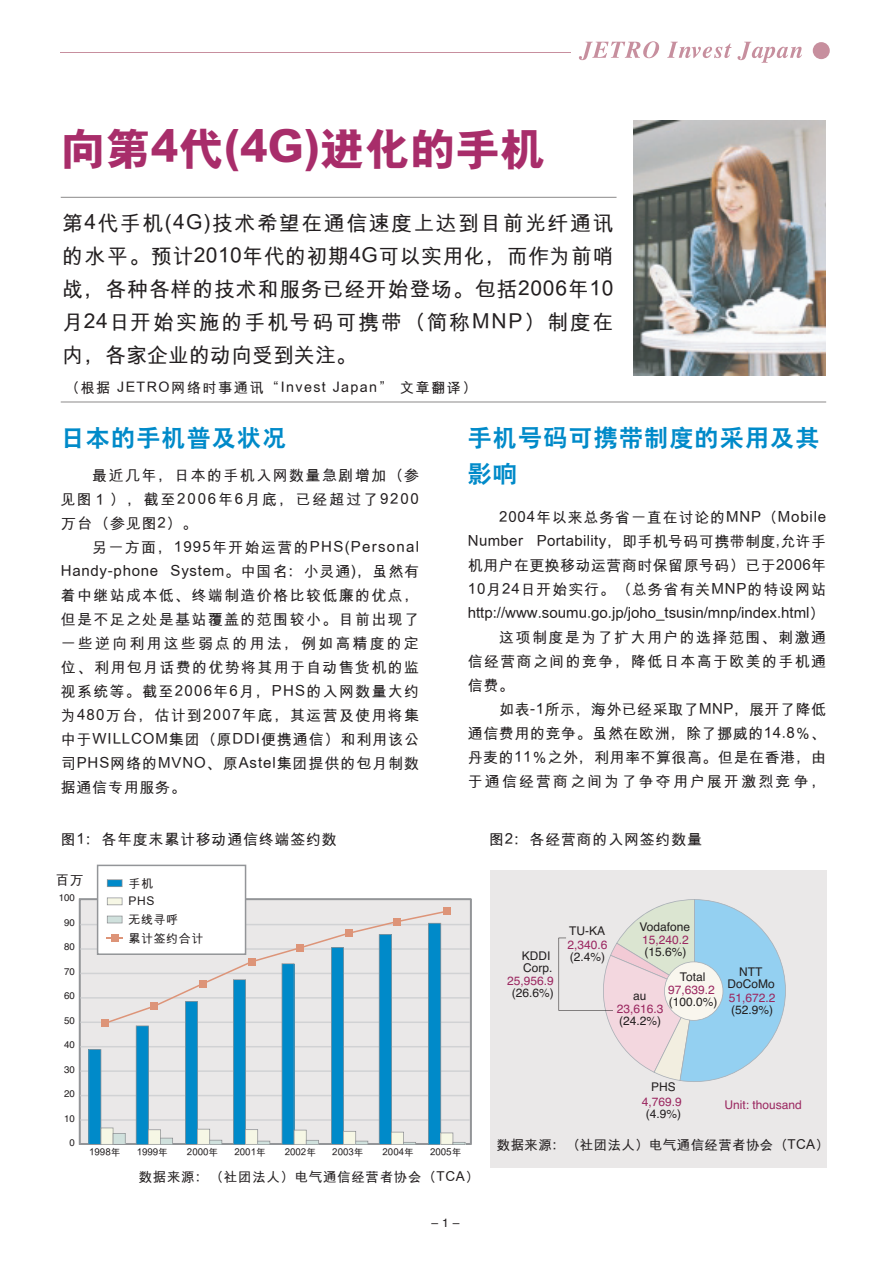
<style>
.page{position:relative;width:893px;height:1263px;background:#fff}
.page>*{position:absolute;margin:0;border:0;box-sizing:border-box;transform-origin:0 0}
.t1{font:800 45px "M Hei GB";color:#a82d6a}
.t2{font:800 24px/36px "C Hei 2 GB";letter-spacing:.05em;color:#008ac9}
.t3{font:700 21px/33px "M Hei GB";letter-spacing:.035em;color:#231f20;text-align:justify}
.t4{font:700 15px/24px "M Hei GB";letter-spacing:.055em;color:#231f20;text-align:justify}
.t5{font:700 15px "M Hei GB";color:#231f20}
.t6{font:700 15px "M Hei GB";letter-spacing:.03em;color:#231f20}
.t7{font:700 15px "M Hei GB";letter-spacing:.025em;color:#231f20}
.t8{font:700 15px "M Hei GB";letter-spacing:.035em;color:#231f20}
.t9{font:700 15px "M Hei GB";letter-spacing:.09em;color:#231f20}
.t10{font:700 15px "M Hei GB";letter-spacing:.14em;color:#231f20}
.t11{font:700 15px "M Hei GB";letter-spacing:.095em;color:#231f20}
.t12{font:700 14.25px "M Hei GB";letter-spacing:.1em;color:#231f20}
.t13{font:700 13.5px "M Hei GB";letter-spacing:.05em;color:#231f20}
.t14{font:700 13.5px "M Hei GB";letter-spacing:.025em;color:#231f20}
.t15{font:12px/12px "Helvetica";color:#231f20;text-align:center}
.t16{font:12px "Helvetica";color:#9b2760}
.t17{font:700 12px/18.1px "M Hei GB";letter-spacing:.05em;color:#231f20}
.t18{font:700 9.75px "M Hei GB";color:#231f20}
.t19{font:9.75px "Helvetica";color:#231f20}
</style>
<div class="page">
<svg style="left:579px;top:41px;width:80px;height:19px"></svg>
<svg style="left:667px;top:42px;width:64px;height:16px"></svg>
<svg style="left:737px;top:42px;width:65px;height:21px"></svg>
<div style="left:813px;top:42px;width:17px;height:17px;background:#c78f9e;border-radius:50%"></div>
<hr style="left:61px;top:52px;width:510px;height:1px;background:#c78f9e">
<hr style="left:61px;top:197px;width:555px;height:1px;background:#231f20">
<hr style="left:61px;top:402px;width:765px;height:1px;background:#231f20">
<img style="left:634px;top:121px;width:192px;height:255px">
<svg style="left:79px;top:898px;width:392px;height:247px;background:#d7d6d6"></svg>
<hr style="left:80px;top:924px;width:390px;height:1px;background:#d1d2d4">
<hr style="left:80px;top:948px;width:390px;height:2px;background:#d1d2d4">
<hr style="left:80px;top:973px;width:390px;height:1px;background:#d1d2d4">
<hr style="left:80px;top:997px;width:390px;height:1px;background:#d1d2d4">
<hr style="left:80px;top:1021px;width:390px;height:2px;background:#d1d2d4">
<hr style="left:80px;top:1046px;width:390px;height:1px;background:#d1d2d4">
<hr style="left:80px;top:1070px;width:390px;height:2px;background:#d1d2d4">
<hr style="left:80px;top:1095px;width:390px;height:1px;background:#d1d2d4">
<hr style="left:80px;top:1119px;width:390px;height:2px;background:#d1d2d4">
<svg style="left:88px;top:865px;width:377px;height:280px"></svg>
<div style="left:490px;top:870px;width:337px;height:298px;background:#eae8e8"></div>
<svg style="left:558px;top:899px;width:228px;height:183px"></svg>
<h1 class="t1" style="left:61px;top:127px;width:486px">向第4代(4G)进化的手机</h1>
<h3 class="t3" style="left:62px;top:207px;width:553px">第4代手机(4G)技术希望在通信速度上达到目前光纤通讯的水平。预计2010年代的初期4G可以实用化，而作为前哨战，各种各样的技术和服务已经开始登场。包括2006年10月24日开始实施的手机号码可携带（简称MNP）制度在内，各家企业的动向受到关注。</h3>
<p class="t12" style="left:65px;top:381px;width:413px">（根据 JETRO网络时事通讯“Invest Japan” 文章翻译）</p>
<h2 class="t2" style="left:61px;top:422px;width:227px">日本的手机普及状况</h2>
<h2 class="t2" style="left:468px;top:422px;width:353px">手机号码可携带制度的采用及其影响</h2>
<p class="t4" style="left:61px;top:464px;width:360px;text-indent:32px">最近几年，日本的手机入网数量急剧增加（参见图１），截至2006年6月底，已经超过了9200万台（参见图2）。</p>
<p class="t4" style="left:61px;top:536px;width:360px;text-indent:32px">另一方面，1995年开始运营的PHS(Personal Handy-phone System。中国名：小灵通)，虽然有着中继站成本低、终端制造价格比较低廉的优点，但是不足之处是基站覆盖的范围较小。目前出现了一些逆向利用这些弱点的用法，例如高精度的定位、利用包月话费的优势将其用于自动售货机的监视系统等。截至2006年6月，PHS的入网数量大约为480万台，估计到2007年底，其运营及使用将集中于WILLCOM集团（原DDI便携通信）和利用该公司PHS网络的MVNO、原Astel集团提供的包月制数据通信专用服务。</p>
<p class="t4" style="left:499px;top:506px;width:328px">2004年以来总务省一直在讨论的MNP（Mobile</p>
<p class="t7" style="left:468px;top:534px;width:360px">Number Portability，即手机号码可携带制度,允许手</p>
<p class="t6" style="left:468px;top:558px;width:360px">机用户在更换移动运营商时保留原号码）已于2006年</p>
<p class="t4" style="left:468px;top:578px;width:360px">10月24日开始实行。（总务省有关MNP的特设网站</p>
<p class="t5" style="left:468px;top:606px;width:358px">http://www.soumu.go.jp/joho_tsusin/mnp/index.html）</p>
<p class="t11" style="left:499px;top:630px;width:328px">这项制度是为了扩大用户的选择范围、刺激通</p>
<p class="t9" style="left:468px;top:654px;width:360px">信经营商之间的竞争，降低日本高于欧美的手机通</p>
<p class="t4" style="left:468px;top:674px;width:48px">信费。</p>
<p class="t6" style="left:499px;top:702px;width:328px">如表-1所示，海外已经采取了MNP，展开了降低</p>
<p class="t4" style="left:468px;top:722px;width:360px">通信费用的竞争。虽然在欧洲，除了挪威的14.8％、</p>
<p class="t8" style="left:468px;top:750px;width:360px">丹麦的11％之外，利用率不算很高。但是在香港，由</p>
<p class="t10" style="left:468px;top:774px;width:360px">于通信经营商之间为了争夺用户展开激烈竞争，</p>
<p class="t4" style="left:61px;top:827px;width:278px">图1：各年度末累计移动通信终端签约数</p>
<p class="t4" style="left:489px;top:827px;width:215px">图2：各经营商的入网签约数量</p>
<p class="t13" style="left:56px;top:873px;width:29px">百万</p>
<p class="t17" style="left:128px;top:874px;width:76px">手机<br>PHS<br>无线寻呼<br>累计签约合计</p>
<p class="t19" style="left:59px;top:891px;width:18px">100</p>
<p class="t19" style="left:64px;top:916px;width:12px">90</p>
<p class="t19" style="left:64px;top:940px;width:12px">80</p>
<p class="t19" style="left:64px;top:965px;width:12px">70</p>
<p class="t19" style="left:64px;top:989px;width:12px">60</p>
<p class="t19" style="left:64px;top:1014px;width:12px">50</p>
<p class="t19" style="left:64px;top:1038px;width:12px">40</p>
<p class="t19" style="left:64px;top:1063px;width:12px">30</p>
<p class="t19" style="left:64px;top:1087px;width:12px">20</p>
<p class="t19" style="left:64px;top:1112px;width:12px">10</p>
<p class="t19" style="left:70px;top:1136px;width:7px">0</p>
<p class="t18" style="left:89px;top:1148px;width:33px">1998年</p>
<p class="t18" style="left:137px;top:1148px;width:33px">1999年</p>
<p class="t18" style="left:187px;top:1148px;width:33px">2000年</p>
<p class="t18" style="left:234px;top:1148px;width:33px">2001年</p>
<p class="t18" style="left:285px;top:1148px;width:33px">2002年</p>
<p class="t18" style="left:332px;top:1148px;width:33px">2003年</p>
<p class="t18" style="left:383px;top:1148px;width:33px">2004年</p>
<p class="t18" style="left:430px;top:1148px;width:33px">2005年</p>
<p class="t13" style="left:139px;top:1170px;width:342px">数据来源：（社团法人）电气通信经营者协会（TCA）</p>
<p class="t15" style="left:431px;top:1217px;width:30px">– 1 –</p>
<p class="t15" style="left:569px;top:926px;width:37px">TU-KA</p>
<p class="t16" style="left:567px;top:936px;width:42px">2,340.6</p>
<p class="t15" style="left:522px;top:950px;width:30px">KDDI</p>
<p class="t15" style="left:570px;top:951px;width:37px">(2.4%)</p>
<p class="t15" style="left:523px;top:962px;width:31px">Corp.</p>
<p class="t16" style="left:507px;top:973px;width:48px">25,956.9</p>
<p class="t15" style="left:512px;top:988px;width:44px">(26.6%)</p>
<p class="t15" style="left:639px;top:921px;width:52px">Vodafone</p>
<p class="t16" style="left:642px;top:932px;width:48px">15,240.2</p>
<p class="t15" style="left:680px;top:941px;width:27px;line-height:24.3px;text-align:left;text-indent:-35px">(15.6%)<br>Total</p>
<p class="t16" style="left:668px;top:982px;width:48px">97,639.2</p>
<p class="t15" style="left:669px;top:997px;width:50px">(100.0%)</p>
<p class="t15" style="left:633px;top:990px;width:15px">au</p>
<p class="t16" style="left:617px;top:1001px;width:48px">23,616.3</p>
<p class="t15" style="left:619px;top:1016px;width:44px">(24.2%)</p>
<p class="t15" style="left:727px;top:966px;width:49px">NTT<br>DoCoMo</p>
<p class="t16" style="left:729px;top:989px;width:48px">51,672.2</p>
<p class="t15" style="left:731px;top:1004px;width:44px">(52.9%)</p>
<p class="t15" style="left:651px;top:1081px;width:26px">PHS</p>
<p class="t16" style="left:642px;top:1093px;width:42px">4,769.9</p>
<p class="t15" style="left:646px;top:1108px;width:37px">(4.9%)</p>
<p class="t16" style="left:724px;top:1097px;width:79px">Unit: thousand</p>
<p class="t14" style="left:497px;top:1138px;width:334px">数据来源：（社团法人）电气通信经营者协会（TCA）</p>
</div>
